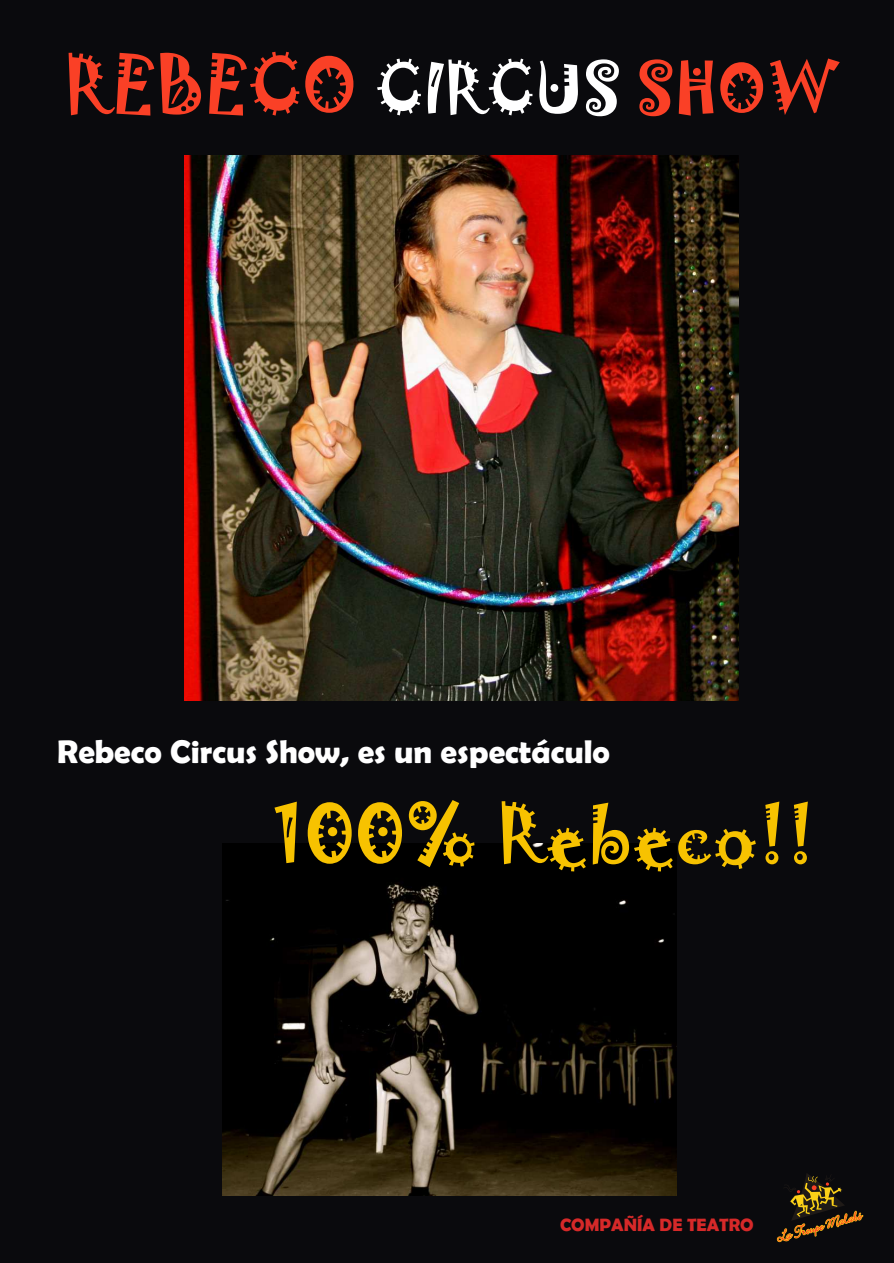
<style>
.page{position:relative;width:894px;height:1263px;background:#0a0a0d}
.page>*{position:absolute;margin:0;border:0;box-sizing:border-box;transform-origin:0 0}
.t1{font:72.6px "Jokerman";color:#f7c200}
.t2{font:72px "Jokerman";color:#fa4026}
.t3{font:700 33px "Berlin Sans FB Demi";color:#fff}
.t4{font:700 18px "Berlin Sans FB Demi";color:#d62929}
.s1{font-size:64.05px;color:#fff}
.s2{font-size:64.05px}
</style>
<div class="page">
<img style="left:184px;top:155px;width:555px;height:546px">
<img style="left:223px;top:843px;width:454px;height:352px">
<svg style="left:777px;top:1173px;width:86px;height:69px;background:#362810"></svg>
<h2 class="t2" style="left:64px;top:52px;width:773px">REBECO <span class="s1">CIRCUS</span> <span class="s2">SHOW</span></h2>
<p class="t3" style="left:57px;top:732px;width:554px">Rebeco Circus Show, es un espectáculo</p>
<h1 class="t1" style="left:275px;top:800px;width:542px">100% Rebeco!!</h1>
<p class="t4" style="left:560px;top:1214px;width:195px">COMPAÑÍA DE TEATRO</p>
</div>
